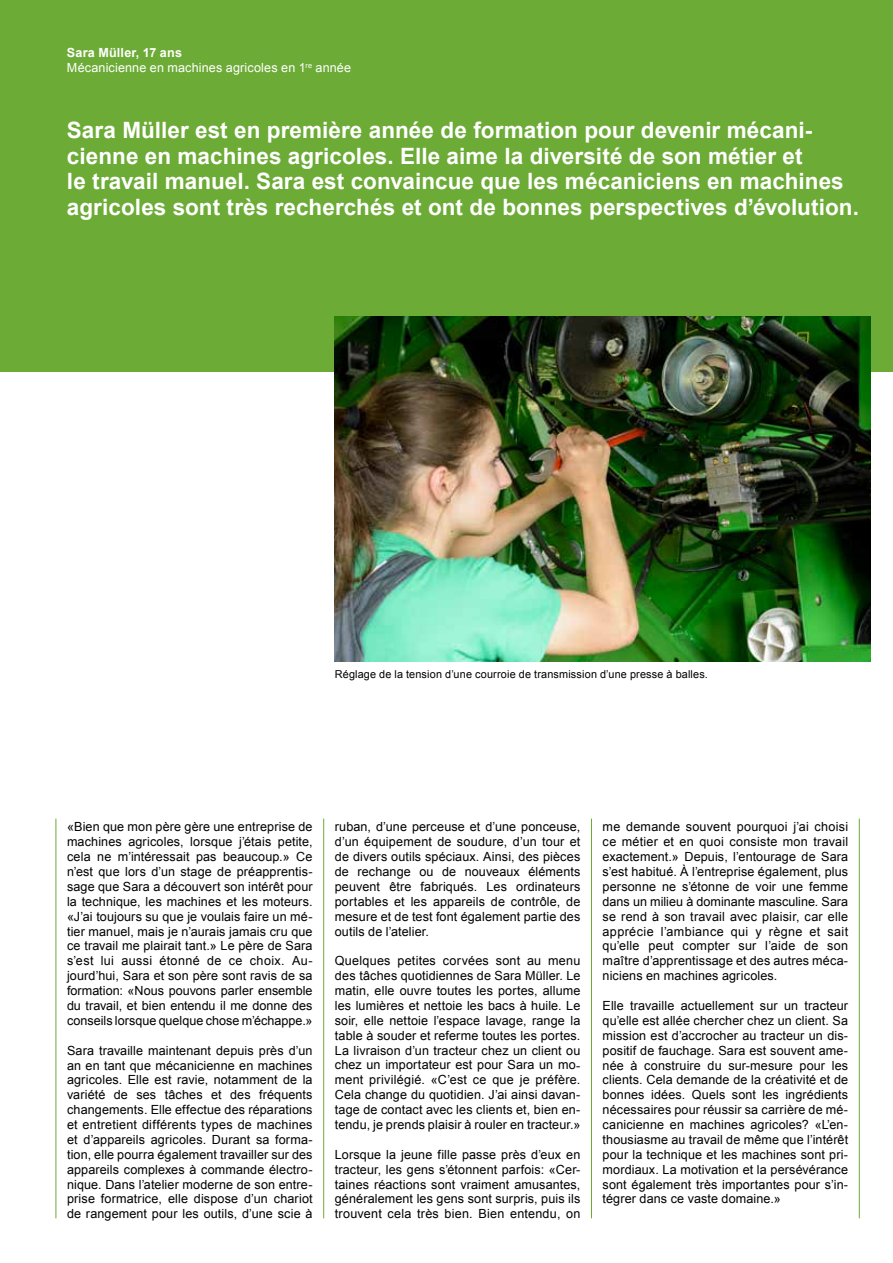
<style>
.page{position:relative;width:893px;height:1263px;background:#fff}
.page>*{position:absolute;margin:0;border:0;box-sizing:border-box;transform-origin:0 0}
.t1{font:700 22.5px/25.5px "Arial";color:#fff}
.t2{font:12.6px/14.9px "Arial";letter-spacing:.01em;color:#000;text-align:justify}
.t3{font:12.6px/14.9px "Arial";letter-spacing:.01em;color:#fff}
.t4{font:10.8px "Arial";letter-spacing:.015em;color:#000}
.s1{font-weight:700}
</style>
<div class="page">
<div style="left:0;top:0;width:893px;height:372px;background:#6cab36"></div>
<img style="left:335px;top:316px;width:536px;height:345px">
<hr style="left:323px;top:819px;width:1px;height:399px;background:#6cab36">
<hr style="left:56px;top:819px;width:1px;height:399px;background:#6cab36">
<hr style="left:591px;top:819px;width:1px;height:399px;background:#6cab36">
<hr style="left:859px;top:819px;width:1px;height:399px;background:#6cab36">
<p class="t3" style="left:67px;top:46px;width:286px"><span class="s1">Sara Müller, 17 ans<br></span>Mécanicienne en machines agricoles en 1<sup>re</sup> année</p>
<p class="t1" style="left:67px;top:118px;width:793px">Sara Müller est en première année de formation pour devenir mécani&shy;cienne en machines agricoles. Elle aime la diversité de son métier et<br>le travail manuel. Sara est convaincue que les mécaniciens en machines agricoles sont très recherchés et ont de bonnes perspectives d’évolution.</p>
<p class="t4" style="left:335px;top:667px;width:375px">Réglage de la tension d’une courroie de transmission d’une presse à balles.</p>
<p class="t2" style="left:67px;top:820px;width:247px">«Bien que mon père gère une entreprise de machines agricoles, lorsque j’étais petite, cela ne m’intéressait pas beaucoup.» Ce n’est que lors d’un stage de préapprentis&shy;sage que Sara a découvert son intérêt pour la technique, les machines et les moteurs. «J’ai toujours su que je voulais faire un mé&shy;tier manuel, mais je n’aurais jamais cru que ce travail me plairait tant.» Le père de Sara s’est lui aussi étonné de ce choix. Au&shy;jourd’hui, Sara et son père sont ravis de sa formation: «Nous pouvons parler ensemble du travail, et bien entendu il me donne des conseils lorsque quelque chose m’échappe.»</p>
<p class="t2" style="left:67px;top:1043px;width:247px">Sara travaille maintenant depuis près d’un an en tant que mécanicienne en machines agricoles. Elle est ravie, notamment de la variété de ses tâches et des fréquents changements. Elle effectue des réparations et entretient différents types de machines et d’appareils agricoles. Durant sa forma&shy;tion, elle pourra également travailler sur des appareils complexes à commande électro&shy;nique. Dans l’atelier moderne de son entre&shy;prise formatrice, elle dispose d’un chariot de rangement pour les outils, d’une scie à</p>
<p class="t2" style="left:335px;top:820px;width:247px">ruban, d’une perceuse et d’une ponceuse, d’un équipement de soudure, d’un tour et de divers outils spéciaux. Ainsi, des pièces de rechange ou de nouveaux éléments peuvent être fabriqués. Les ordinateurs portables et les appareils de contrôle, de mesure et de test font également partie des outils de l’atelier.</p>
<p class="t2" style="left:335px;top:953px;width:247px">Quelques petites corvées sont au menu des tâches quotidiennes de Sara Müller. Le matin, elle ouvre toutes les portes, allume les lumières et nettoie les bacs à huile. Le soir, elle nettoie l’espace lavage, range la table à souder et referme toutes les portes.<br>La livraison d’un tracteur chez un client ou chez un importateur est pour Sara un mo&shy;ment privilégié. «C’est ce que je préfère.<br>Cela change du quotidien. J’ai ainsi davan&shy;tage de contact avec les clients et, bien en&shy;tendu, je prends plaisir à rouler en tracteur.»</p>
<p class="t2" style="left:335px;top:1147px;width:247px">Lorsque la jeune fille passe près d’eux en tracteur, les gens s’étonnent parfois: «Cer&shy;taines réactions sont vraiment amusantes, généralement les gens sont surpris, puis ils trouvent cela très bien. Bien entendu, on</p>
<p class="t2" style="left:603px;top:820px;width:247px">me demande souvent pourquoi j’ai choisi ce métier et en quoi consiste mon travail exactement.» Depuis, l’entourage de Sara s’est habitué. À l’entreprise également, plus personne ne s’étonne de voir une femme dans un milieu à dominante masculine. Sara se rend à son travail avec plaisir, car elle apprécie l’ambiance qui y règne et sait qu’elle peut compter sur l’aide de son maître d’apprentissage et des autres méca&shy;niciens en machines agricoles.</p>
<p class="t2" style="left:603px;top:998px;width:247px">Elle travaille actuellement sur un tracteur qu’elle est allée chercher chez un client. Sa mission est d’accrocher au tracteur un dis&shy;positif de fauchage. Sara est souvent ame&shy;née à construire du sur-mesure pour les clients. Cela demande de la créativité et de bonnes idées. Quels sont les ingrédients nécessaires pour réussir sa carrière de mé&shy;canicienne en machines agricoles? «L’en&shy;thousiasme au travail de même que l’intérêt pour la technique et les machines sont pri&shy;mordiaux. La motivation et la persévérance sont également très importantes pour s’in&shy;tégrer dans ce vaste domaine.»</p>
</div>
